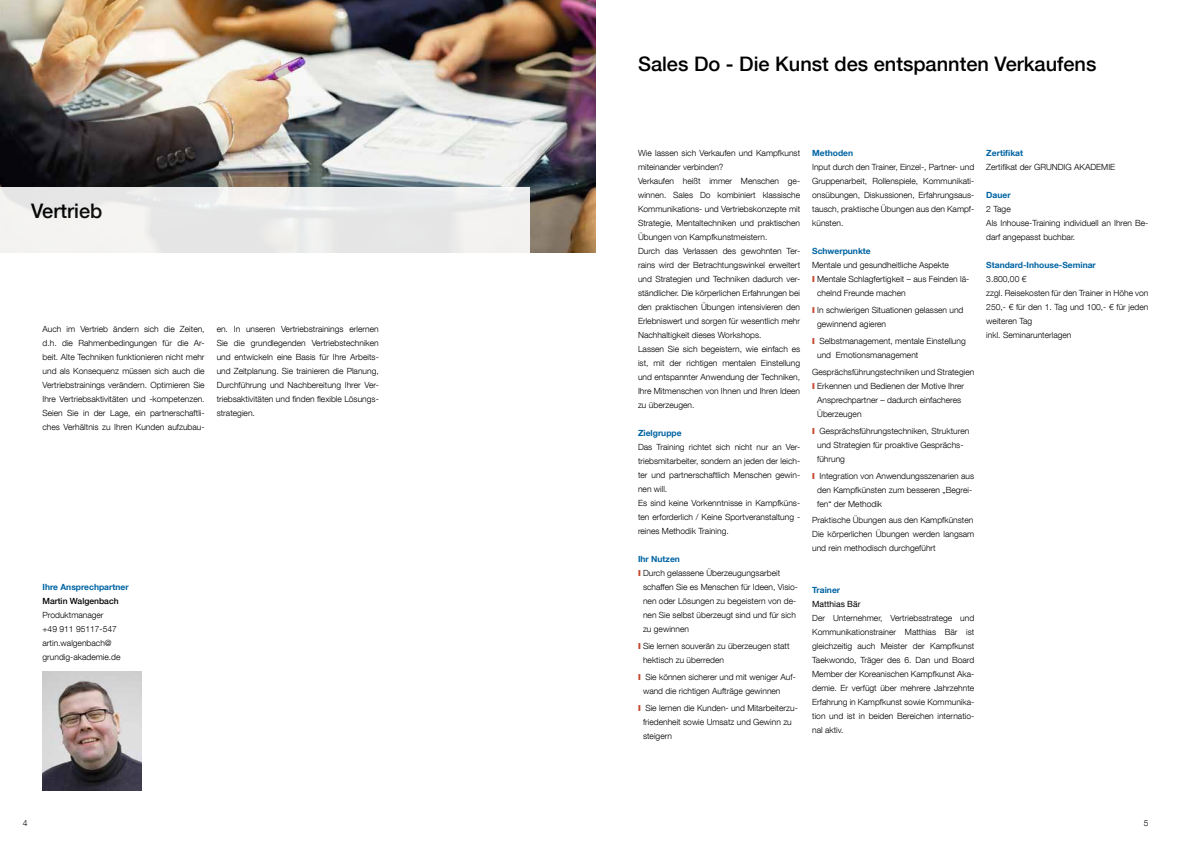
<style>
.page{position:relative;width:1191px;height:842px;background:#fff}
.page>*{position:absolute;margin:0;border:0;box-sizing:border-box;transform-origin:0 0}
.t1{font:500 20px "Helvetica Neue LT Com";color:#000}
.t2{font:300 8.5px/14px "Helvetica Neue LT Com";color:#000}
.t3{font:700 8.5px "Helvetica Neue LT Com";color:#0064a3}
.t4{font:500 8.5px "Helvetica Neue LT Com";color:#000}
.t5{font:8.5px "Helvetica Neue LT Com";color:#000}
.s1{font-weight:900;font-size:8.2px;color:#c6452c}
</style>
<div class="page">
<img style="left:0;top:0;width:595px;height:252px">
<div style="left:0;top:187px;width:530px;height:65px;background:#eaebeb"></div>
<img style="left:43px;top:671px;width:99px;height:119px">
<h1 class="t1" style="left:31px;top:199px;width:73px">Vertrieb</h1>
<p class="t2" style="left:43px;top:322px;width:164px;text-align:justify">Auch im Vertrieb ändern sich die Zeiten, d.h. die Rahmenbedingungen für die Ar&shy;beit. Alte Techniken funktionieren nicht mehr und als Konsequenz müssen sich auch die Vertriebstrainings verändern. Optimieren Sie Ihre Vertriebsaktivitäten und -kompetenzen.<br>Seien Sie in der Lage, ein partnerschaftli&shy;ches Verhältnis zu Ihren Kunden aufzubau-</p>
<p class="t2" style="left:217px;top:322px;width:164px;text-align:justify">en. In unseren Vertriebstrainings erlernen Sie die grundlegenden Vertriebstechniken und entwickeln eine Basis für Ihre Arbeits&shy;und Zeitplanung. Sie trainieren die Planung, Durchführung und Nachbereitung Ihrer Ver&shy;triebsaktivitäten und finden flexible Lösungs&shy;strategien.</p>
<p class="t3" style="left:43px;top:582px;width:88px">Ihre Ansprechpartner</p>
<p class="t4" style="left:43px;top:596px;width:78px">Martin Walgenbach</p>
<p class="t2" style="left:43px;top:608px;width:79px">Produktmanager<br>+49 911 95117-547 artin.walgenbach@ grundig-akademie.de</p>
<h1 class="t1" style="left:638px;top:52px;width:460px">Sales Do - Die Kunst des entspannten Verkaufens</h1>
<p class="t2" style="left:638px;top:146px;width:164px">Wie lassen sich Verkaufen und Kampfkunst miteinander verbinden?<br>Verkaufen heißt immer Menschen ge&shy;winnen. Sales Do kombiniert klassische Kommunikations- und Vertriebskonzepte mit Strategie, Mentaltechniken und praktischen Übungen von Kampfkunstmeistern.<br>Durch das Verlassen des gewohnten Ter&shy;rains wird der Betrachtungswinkel erweitert und Strategien und Techniken dadurch ver&shy;ständlicher. Die körperlichen Erfahrungen bei den praktischen Übungen intensivieren den Erlebniswert und sorgen für wesentlich mehr Nachhaltigkeit dieses Workshops.<br>Lassen Sie sich begeistern, wie einfach es ist, mit der richtigen mentalen Einstellung und entspannter Anwendung der Techniken, Ihre Mitmenschen von Ihnen und Ihren Ideen zu überzeugen.</p>
<p class="t3" style="left:638px;top:428px;width:45px">Zielgruppe</p>
<p class="t2" style="left:638px;top:440px;width:164px">Das Training richtet sich nicht nur an Ver&shy;triebsmitarbeiter, sondern an jeden der leich&shy;ter und partnerschaftlich Menschen gewin&shy;nen will.<br>Es sind keine Vorkenntnisse in Kampfküns&shy;ten erforderlich / Keine Sportveranstaltung - reines Methodik Training.</p>
<p class="t3" style="left:638px;top:554px;width:43px">Ihr Nutzen</p>
<p class="t2" style="left:638px;top:566px;width:144px"><span class="s1">I</span> Durch gelassene Überzeugungsarbeit</p>
<p class="t2" style="left:643px;top:580px;width:156px">schaffen Sie es Menschen für Ideen, Visio-</p>
<p class="t2" style="left:643px;top:594px;width:155px">nen oder Lösungen zu begeistern von de-</p>
<p class="t2" style="left:643px;top:608px;width:154px">nen Sie selbst überzeugt sind und für sich</p>
<p class="t2" style="left:643px;top:622px;width:47px">zu gewinnen</p>
<p class="t2" style="left:643px;top:639px;width:148px;text-indent:-5px"><span class="s1">I</span> Sie lernen souverän zu überzeugen statt hektisch zu überreden</p>
<p class="t2" style="left:643px;top:670px;width:154px;text-indent:-5px"><span class="s1">I</span> Sie können sicherer und mit weniger Auf&shy;wand die richtigen Aufträge gewinnen</p>
<p class="t2" style="left:643px;top:701px;width:156px;text-indent:-5px"><span class="s1">I</span> Sie lernen die Kunden- und Mitarbeiterzu&shy;friedenheit sowie Umsatz und Gewinn zu steigern</p>
<p class="t3" style="left:812px;top:148px;width:42px">Methoden</p>
<p class="t2" style="left:812px;top:160px;width:164px;text-align:justify">Input durch den Trainer, Einzel-, Partner- und Gruppenarbeit, Rollenspiele, Kommunikati&shy;onsübungen, Diskussionen, Erfahrungsaus&shy;tausch, praktische Übungen aus den Kampf&shy;künsten.</p>
<p class="t3" style="left:812px;top:246px;width:60px">Schwerpunkte</p>
<p class="t2" style="left:812px;top:258px;width:138px">Mentale und gesundheitliche Aspekte</p>
<p class="t2" style="left:812px;top:272px;width:159px"><span class="s1">I</span> Mentale Schlagfertigkeit – aus Feinden lä-</p>
<p class="t2" style="left:817px;top:286px;width:90px">chelnd Freunde machen</p>
<p class="t2" style="left:817px;top:303px;width:148px;text-indent:-5px"><span class="s1">I</span> In schwierigen Situationen gelassen und gewinnend agieren</p>
<p class="t2" style="left:817px;top:334px;width:150px;text-indent:-5px"><span class="s1">I</span> Selbstmanagement, mentale Einstellung und Emotionsmanagement</p>
<p class="t2" style="left:812px;top:365px;width:164px">Gesprächsführungstechniken und Strategien</p>
<p class="t2" style="left:812px;top:379px;width:154px"><span class="s1">I</span> Erkennen und Bedienen der Motive Ihrer</p>
<p class="t2" style="left:817px;top:393px;width:146px">Ansprechpartner – dadurch einfacheres</p>
<p class="t2" style="left:817px;top:407px;width:46px">Überzeugen</p>
<p class="t2" style="left:817px;top:423px;width:154px;text-indent:-5px"><span class="s1">I</span> Gesprächsführungstechniken, Strukturen und Strategien für proaktive Gesprächs&shy;führung</p>
<p class="t2" style="left:817px;top:468px;width:158px;text-indent:-5px"><span class="s1">I</span> Integration von Anwendungsszenarien aus den Kampfkünsten zum besseren „Begrei&shy;fen“ der Methodik</p>
<p class="t2" style="left:812px;top:513px;width:164px;text-align:justify">Praktische Übungen aus den Kampfkünsten Die körperlichen Übungen werden langsam und rein methodisch durchgeführt</p>
<p class="t3" style="left:812px;top:585px;width:30px">Trainer</p>
<p class="t5" style="left:812px;top:599px;width:50px">Matthias Bär</p>
<p class="t2" style="left:812px;top:611px;width:164px;text-align:justify">Der Unternehmer, Vertriebsstratege und Kommunikationstrainer Matthias Bär ist gleichzeitig auch Meister der Kampfkunst Taekwondo, Träger des 6. Dan und Board Member der Koreanischen Kampfkunst Aka&shy;demie. Er verfügt über mehrere Jahrzehnte Erfahrung in Kampfkunst sowie Kommunika&shy;tion und ist in beiden Bereichen internatio&shy;nal aktiv.</p>
<p class="t3" style="left:986px;top:148px;width:38px">Zertifikat</p>
<p class="t2" style="left:986px;top:160px;width:130px">Zertifikat der GRUNDIG AKADEMIE</p>
<p class="t3" style="left:986px;top:190px;width:26px">Dauer</p>
<p class="t2" style="left:986px;top:202px;width:164px">2 Tage<br>Als Inhouse-Training individuell an Ihren Be&shy;darf angepasst buchbar.</p>
<p class="t3" style="left:986px;top:260px;width:111px">Standard-Inhouse-Seminar</p>
<p class="t2" style="left:986px;top:272px;width:164px">3.800,00 €<br>zzgl. Reisekosten für den Trainer in Höhe von<br>250,- € für den 1. Tag und 100,- € für jeden weiteren Tag<br>inkl. Seminarunterlagen</p>
<p class="t2" style="left:23px;top:816px;width:6px">4</p>
<p class="t2" style="left:1143px;top:816px;width:6px">5</p>
</div>
